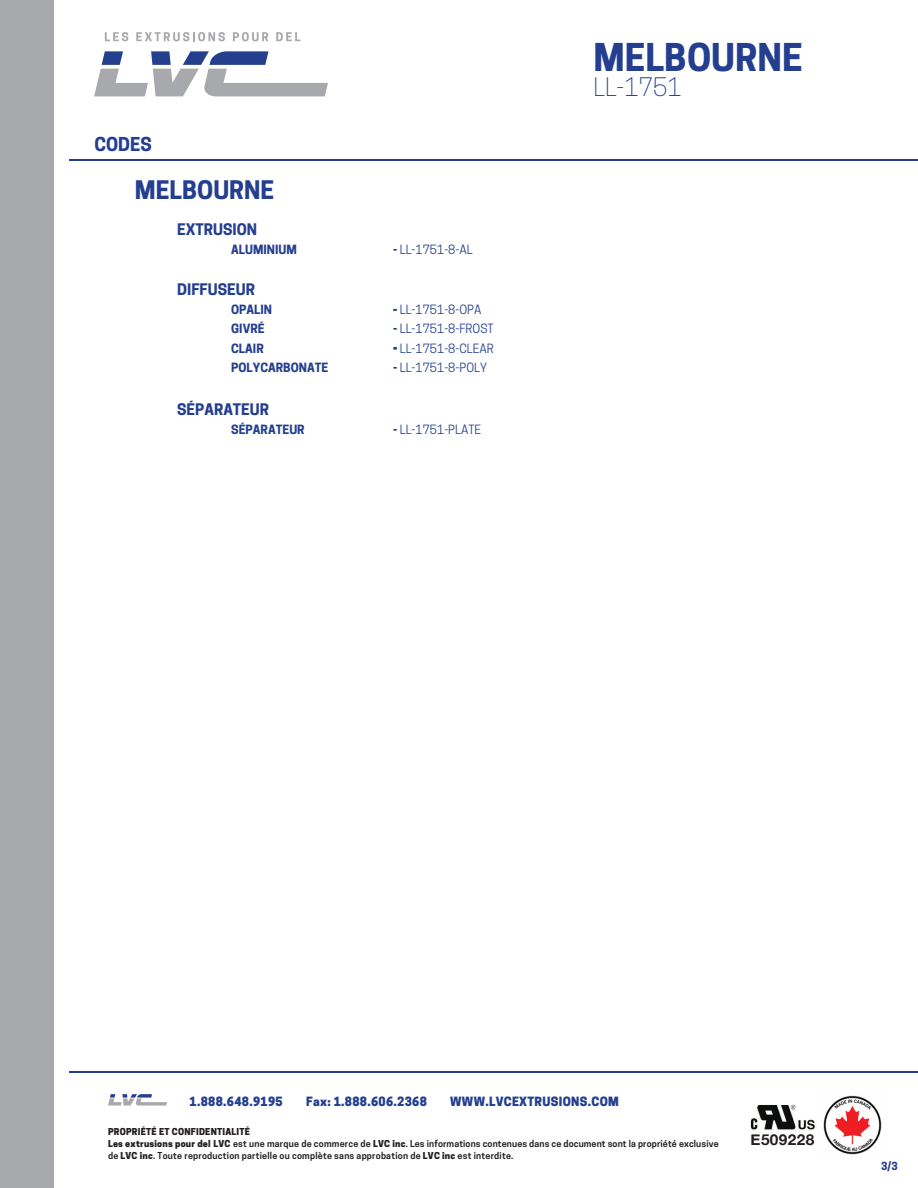
<style>
.page{position:relative;width:918px;height:1188px;background:#fff}
.page>*{position:absolute;margin:0;border:0;box-sizing:border-box;transform-origin:0 0}
.t1{font:700 36px "Cooper Hewitt";color:#243f8f}
.t2{font:700 24px "Cooper Hewitt";color:#243f8f}
.t3{font:300 24px "Cooper Hewitt";color:#243f8f}
.t4{font:700 18px "Cooper Hewitt";color:#243f8f}
.t5{font:700 15px "Cooper Hewitt";color:#243f8f}
.t6{font:700 15px "Helvetica Neue";letter-spacing:.025em;color:#231f20}
.t7{font:12px "Cooper Hewitt";color:#243f8f}
.t8{font:800 12px "Cooper Hewitt";letter-spacing:.025em;color:#243f8f}
.t9{font:700 12px/19.5px "Cooper Hewitt";color:#243f8f}
.t10{font:700 10.5px "Cooper Hewitt";color:#243f8f}
.t11{font:600 9px/12px "Cooper Hewitt";letter-spacing:.025em;color:#231f20}
.s1{font-weight:700}
.s2{font-weight:800}
</style>
<div class="page">
<hr style="left:70px;top:159px;width:848px;height:1px;background:#243f8f">
<div style="left:0;top:0;width:54px;height:1188px;background:#a8a9ad"></div>
<img style="left:823px;top:1095px;width:59px;height:60px">
<hr style="left:70px;top:1071px;width:848px;height:1px;background:#243f8f">
<svg style="left:94px;top:51px;width:234px;height:45px"></svg>
<svg style="left:105px;top:32px;width:23px;height:9px"></svg>
<svg style="left:136px;top:32px;width:89px;height:9px"></svg>
<svg style="left:233px;top:32px;width:35px;height:9px"></svg>
<svg style="left:276px;top:32px;width:24px;height:9px"></svg>
<svg style="left:108px;top:1094px;width:59px;height:12px"></svg>
<img style="left:750px;top:1104px;width:66px;height:27px">
<h3 class="t4" style="left:94px;top:134px;width:59px">CODES</h3>
<h2 class="t2" style="left:135px;top:176px;width:141px">MELBOURNE</h2>
<h3 class="t5" style="left:177px;top:220px;width:82px">EXTRUSION</h3>
<h3 class="t9" style="left:231px;top:240px;width:67px">ALUMINIUM</h3>
<h3 class="t7" style="left:393px;top:243px;width:81px"><span class="s1">-</span> LL-1751-8-AL</h3>
<h3 class="t5" style="left:177px;top:280px;width:79px">DIFFUSEUR</h3>
<h3 class="t7" style="left:393px;top:303px;width:90px"><span class="s1">-</span> LL-1751-8-OPA</h3>
<h3 class="t9" style="left:231px;top:300px;width:42px">OPALIN<br>GIVRÉ</h3>
<h3 class="t7" style="left:393px;top:322px;width:102px"><span class="s1">-</span> LL-1751-8-FROST</h3>
<h3 class="t9" style="left:231px;top:339px;width:34px">CLAIR</h3>
<h3 class="t7" style="left:393px;top:341px;width:102px"><span class="s1">-</span> LL-1751-8-CLEAR</h3>
<h3 class="t9" style="left:231px;top:358px;width:99px">POLYCARBONATE</h3>
<h3 class="t7" style="left:393px;top:360px;width:95px"><span class="s1">-</span> LL-1751-8-POLY</h3>
<h3 class="t5" style="left:177px;top:400px;width:94px">SÉPARATEUR</h3>
<h3 class="t9" style="left:231px;top:420px;width:75px">SÉPARATEUR</h3>
<h3 class="t7" style="left:393px;top:423px;width:89px"><span class="s1">-</span> LL-1751-PLATE</h3>
<h1 class="t1" style="left:594px;top:36px;width:211px">MELBOURNE</h1>
<h2 class="t3" style="left:594px;top:73px;width:90px">LL-1751</h2>
<h3 class="t8" style="left:190px;top:1094px;width:95px">1.888.648.9195</h3>
<h3 class="t8" style="left:306px;top:1094px;width:122px">Fax: 1.888.606.2368</h3>
<h3 class="t8" style="left:450px;top:1094px;width:170px">WWW.LVCEXTRUSIONS.COM</h3>
<p class="t11" style="left:108px;top:1126px;width:612px"><span class="s2">PROPRIÉTÉ ET CONFIDENTIALITÉ<br>Les extrusions pour del LVC</span> est une marque de commerce de <span class="s2">LVC inc</span>. Les informations contenues dans ce document sont la propriété exclusive de <span class="s2">LVC inc</span>. Toute reproduction partielle ou complète sans approbation de <span class="s2">LVC inc</span> est interdite.</p>
<h3 class="t6" style="left:751px;top:1131px;width:65px">E509228</h3>
<p class="t10" style="left:881px;top:1160px;width:18px">3/3</p>
</div>
